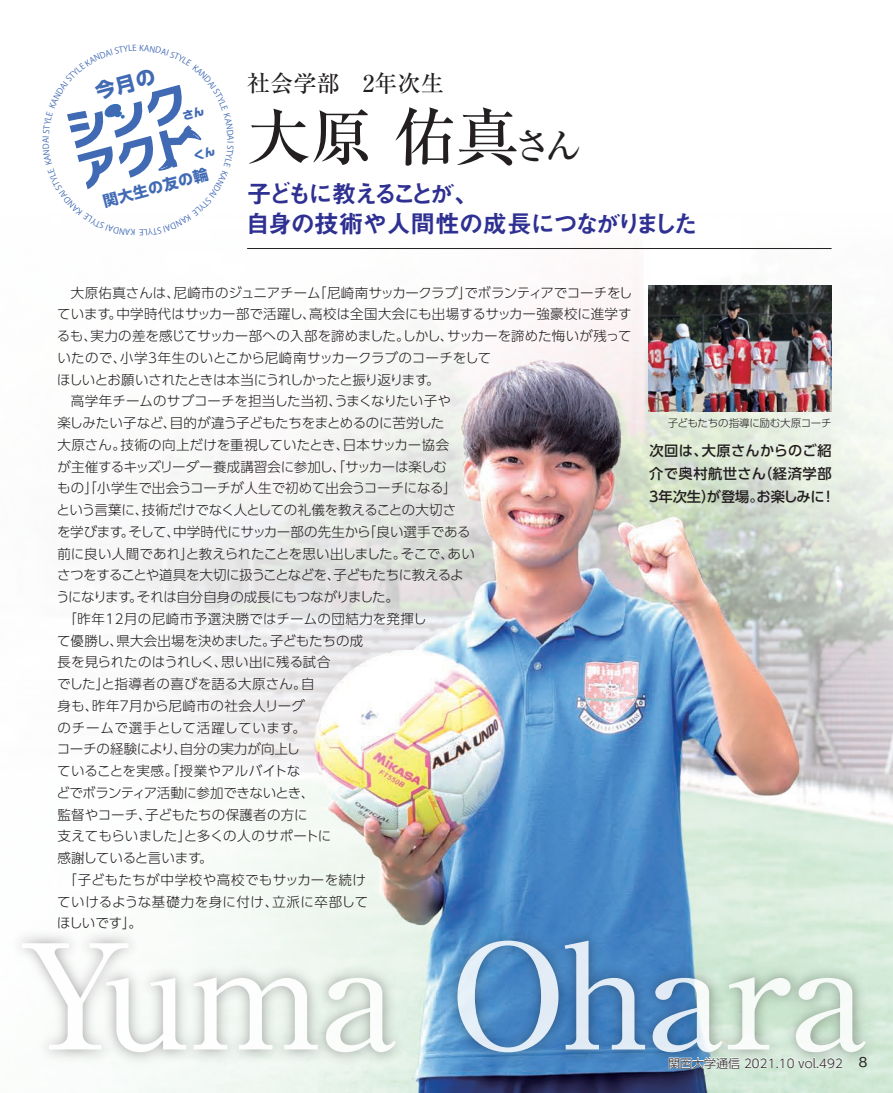
<style>
.page{position:relative;width:893px;height:1093px;background:#fff}
.page>*{position:absolute;margin:0;border:0;box-sizing:border-box;transform-origin:0 0}
.t1{font:500 145.5px "Ryumin Pr 6 N";letter-spacing:-.025em;color:#fff;scale:1.07 1}
.t2{font:500 62.85px "Ryumin Pr 6 N";color:#231f20}
.t3{font:24.75px/29.7px "Midashi Go Pr 5 MB31";letter-spacing:-.115em;color:#2e3092}
.t4{font:500 23.1px "Ryumin Pr 6 N";color:#231f20}
.t5{font:700 15px "UD Shin Go Pr 6 N";color:#406ab4}
.t6{font:500 14.25px/23px "UD Shin Go Pr 6 N";letter-spacing:.015em;color:#231f20}
.t7{font:300 13.5px "UD Shin Go Pr 6 N";letter-spacing:-.005em;color:#231f20}
.t8{font:300 13.5px "UD Shin Go Pr 6 N";letter-spacing:-.035em;color:#231f20}
.t9{font:300 13.5px "UD Shin Go Pr 6 N";letter-spacing:-.025em;color:#231f20}
.t10{font:300 13.5px "UD Shin Go Pr 6 N";letter-spacing:.03em;color:#231f20}
.t11{font:300 13.5px "UD Shin Go Pr 6 N";letter-spacing:-.06em;color:#231f20}
.t12{font:300 13.5px "UD Shin Go Pr 6 N";letter-spacing:.015em;color:#231f20}
.t13{font:300 13.5px "UD Shin Go Pr 6 N";letter-spacing:.035em;color:#231f20}
.t14{font:300 13.5px "UD Shin Go Pr 6 N";letter-spacing:.025em;color:#231f20}
.t15{font:300 13.5px "UD Shin Go Pr 6 N";letter-spacing:-.04em;color:#231f20}
.t16{font:300 13.5px "UD Shin Go Pr 6 N";letter-spacing:.02em;color:#231f20}
.t17{font:300 13.5px "UD Shin Go Pr 6 N";letter-spacing:.05em;color:#231f20}
.t18{font:300 12px "UD Shin Go Pr 6 N";color:#231f20}
.t19{font:300 10.5px "UD Shin Go Pr 6 N";letter-spacing:-.03em;color:#231f20}
.s1{font-size:37.65px}
.s2{font-family:"Gothic BBB Pr 6 N";font-weight:500;font-size:13.5px}
</style>
<div class="page">
<img style="left:19px;top:248px;width:874px;height:845px">
<svg style="left:668px;top:1056px;width:175px;height:13px"></svg>
<svg style="left:67px;top:84px;width:135px;height:106px"></svg>
<p class="t5" style="left:100px;top:189px;width:110px;rotate:-15deg">関大生の友の輪</p>
<h3 class="t4" style="left:247px;top:65px;width:198px">社会学部　2年次生</h3>
<h2 class="t2" style="left:247px;top:87px;width:337px">大原 佑真 <span class="s1">さん</span></h2>
<h3 class="t3" style="left:246px;top:177px;width:454px">子どもに教えることが、<br>自身の技術や人間性の成長につながりました</h3>
<p class="t7" style="left:71px;top:281px;width:563px">大原佑真さんは、尼崎市のジュニアチーム「尼崎南サッカークラブ」でボランティアでコーチをし</p>
<p class="t7" style="left:57px;top:303px;width:576px">ています。中学時代はサッカー部で活躍し、高校は全国大会にも出場するサッカー強豪校に進学す</p>
<p class="t7" style="left:57px;top:325px;width:576px">るも、実力の差を感じてサッカー部への入部を諦めました。しかし、サッカーを諦めた悔いが残って</p>
<p class="t7" style="left:57px;top:347px;width:436px">いたので、小学3年生のいとこから尼崎南サッカークラブのコーチをして</p>
<p class="t11" style="left:57px;top:368px;width:384px">ほしいとお願いされたときは本当にうれしかったと振り返ります。</p>
<p class="t7" style="left:71px;top:390px;width:381px">高学年チームのサブコーチを担当した当初、うまくなりたい子や</p>
<p class="t8" style="left:57px;top:412px;width:388px">楽しみたい子など、目的が違う子どもたちをまとめるのに苦労した</p>
<p class="t12" style="left:57px;top:434px;width:393px">大原さん。技術の向上だけを重視していたとき、日本サッカー協会</p>
<p class="t9" style="left:57px;top:455px;width:391px">が主催するキッズリーダー養成講習会に参加し、「サッカーは楽しむ</p>
<p class="t7" style="left:57px;top:477px;width:401px">もの」「小学生で出会うコーチが人生で初めて出会うコーチになる」</p>
<p class="t7" style="left:57px;top:499px;width:401px">という言葉に、技術だけでなく人としての礼儀を教えることの大切さ</p>
<p class="t7" style="left:57px;top:521px;width:415px">を学びます。そして、中学時代にサッカー部の先生から「良い選手である</p>
<p class="t7" style="left:57px;top:542px;width:419px">前に良い人間であれ」と教えられたことを思い出しました。そこで、あい</p>
<p class="t8" style="left:57px;top:564px;width:408px">さつをすることや道具を大切に扱うことなどを、子どもたちに教えるよ</p>
<p class="t9" style="left:56px;top:586px;width:344px">うになります。それは自分自身の成長にもつながりました。</p>
<p class="t13" style="left:64px;top:608px;width:364px">「昨年12月の尼崎市予選決勝ではチームの団結力を発揮し</p>
<p class="t7" style="left:57px;top:629px;width:308px">て優勝し、県大会出場を決めました。子どもたちの成</p>
<p class="t7" style="left:57px;top:651px;width:275px">長を見られたのはうれしく、思い出に残る試合</p>
<p class="t7" style="left:57px;top:673px;width:259px">でした」と指導者の喜びを語る大原さん。自</p>
<p class="t10" style="left:57px;top:695px;width:249px">身も、昨年7月から尼崎市の社会人リーグ</p>
<p class="t17" style="left:57px;top:716px;width:250px">のチームで選手として活躍しています。</p>
<p class="t7" style="left:57px;top:738px;width:245px">コーチの経験により、自分の実力が向上し</p>
<p class="t16" style="left:57px;top:760px;width:245px">ていることを実感。「授業やアルバイトな</p>
<p class="t15" style="left:57px;top:782px;width:259px">どでボランティア活動に参加できないとき、</p>
<p class="t7" style="left:57px;top:803px;width:252px">監督やコーチ、子どもたちの保護者の方に</p>
<p class="t7" style="left:57px;top:825px;width:276px">支えてもらいました」と多くの人のサポートに</p>
<p class="t7" style="left:57px;top:847px;width:157px">感謝していると言います。</p>
<p class="t14" style="left:64px;top:869px;width:304px">「子どもたちが中学校や高校でもサッカーを続け</p>
<p class="t10" style="left:57px;top:890px;width:313px">ていけるような基礎力を身に付け、立派に卒部して</p>
<p class="t7" style="left:57px;top:912px;width:86px">ほしいです」。</p>
<p class="t19" style="left:668px;top:414px;width:166px">子どもたちの指導に励む大原コーチ</p>
<p class="t6" style="left:649px;top:438px;width:188px">次回は、大原さんからのご紹介で奥村航世さん（経済学部<br>3年次生）が登場。お楽しみに！</p>
<h1 class="t1" style="left:16px;top:880px;width:797px">Yuma Ohara</h1>
<p class="t18" style="left:668px;top:1053px;width:201px">関西大学通信 2021.10 vol.492 <span class="s2">8</span></p>
</div>
